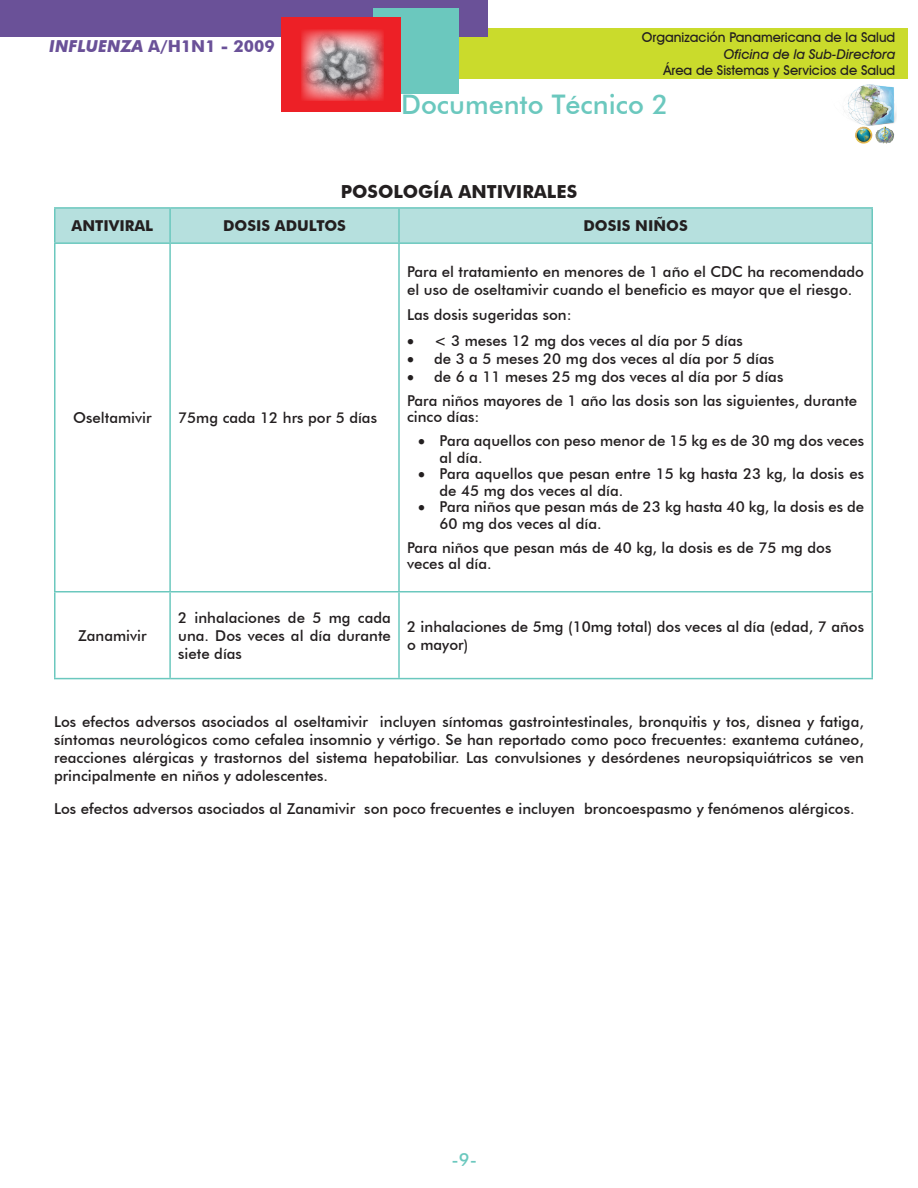
<style>
.page{position:relative;width:918px;height:1188px;background:#fff}
.page>*{position:absolute;margin:0;border:0;box-sizing:border-box;transform-origin:0 0}
.t1{font:500 27px "Futura BT";color:#6bc8be}
.texto{font:700 18px "Futura BT";color:#231f20}
.t2{font:500 18px "Futura BT";color:#6bc8be}
.t3{font:700 16.5px "Futura BT";color:#6a5198}
.texto-2{font:500 15px/18px "Futura BT";color:#231f20}
.t4{font:700 15px "Futura BT";color:#231f20}
.t5{font:500 13.5px "Avant Garde IT Cby BT";color:#231f20}
.t6{font:italic 500 13.5px "Avant Garde IT Cby BT";color:#231f20}
.s1{font-style:italic}
</style>
<div class="page">
<div style="left:296px;top:28px;width:612px;height:50px;background:#cadb2c"></div>
<img style="left:831px;top:78px;width:66px;height:66px">
<div style="left:1px;top:1px;width:487px;height:36px;background:#6a5198"></div>
<div style="left:374px;top:8px;width:85px;height:86px;background:#6bc8be"></div>
<div style="left:282px;top:17px;width:119px;height:95px;background:#ed2026"></div>
<img style="left:301px;top:29px;width:83px;height:72px">
<div style="left:56px;top:209px;width:816px;height:33px;background:#b6e0de"></div>
<hr style="left:54px;top:207px;width:116px;height:2px;background:#6bc8be">
<hr style="left:54px;top:209px;width:2px;height:33px;background:#6bc8be">
<hr style="left:170px;top:207px;width:229px;height:2px;background:#6bc8be">
<hr style="left:169px;top:209px;width:2px;height:33px;background:#6bc8be">
<hr style="left:399px;top:207px;width:474px;height:2px;background:#6bc8be">
<hr style="left:398px;top:209px;width:2px;height:33px;background:#6bc8be">
<hr style="left:872px;top:209px;width:1px;height:33px;background:#6bc8be">
<hr style="left:54px;top:242px;width:116px;height:2px;background:#6bc8be">
<hr style="left:54px;top:244px;width:2px;height:347px;background:#6bc8be">
<hr style="left:170px;top:242px;width:229px;height:2px;background:#6bc8be">
<hr style="left:169px;top:244px;width:2px;height:347px;background:#6bc8be">
<hr style="left:399px;top:242px;width:474px;height:2px;background:#6bc8be">
<hr style="left:398px;top:244px;width:2px;height:347px;background:#6bc8be">
<hr style="left:872px;top:244px;width:1px;height:347px;background:#6bc8be">
<hr style="left:54px;top:591px;width:116px;height:1px;background:#6bc8be">
<hr style="left:54px;top:593px;width:2px;height:85px;background:#6bc8be">
<hr style="left:170px;top:591px;width:229px;height:1px;background:#6bc8be">
<hr style="left:169px;top:593px;width:2px;height:85px;background:#6bc8be">
<hr style="left:399px;top:591px;width:474px;height:1px;background:#6bc8be">
<hr style="left:398px;top:593px;width:2px;height:85px;background:#6bc8be">
<hr style="left:872px;top:593px;width:1px;height:85px;background:#6bc8be">
<hr style="left:54px;top:678px;width:116px;height:1px;background:#6bc8be">
<hr style="left:170px;top:678px;width:229px;height:1px;background:#6bc8be">
<hr style="left:399px;top:678px;width:474px;height:1px;background:#6bc8be">
<p class="t3" style="left:49px;top:36px;width:227px"><span class="s1">INFLUENZA</span> A/H1N1 - 2009</p>
<p class="t5" style="left:642px;top:29px;width:255px">Organización Panamericana de la Salud</p>
<p class="t6" style="left:724px;top:46px;width:173px">Oficina de la Sub-Directora</p>
<p class="t5" style="left:663px;top:62px;width:233px">Área de Sistemas y Servicios de Salud</p>
<h1 class="t1" style="left:401px;top:88px;width:269px">Documento Técnico 2</h1>
<p class="texto" style="left:341px;top:181px;width:238px">POSOLOGÍA ANTIVIRALES</p>
<p class="t4" style="left:72px;top:217px;width:83px">ANTIVIRAL</p>
<p class="t4" style="left:223px;top:217px;width:124px">DOSIS ADULTOS</p>
<p class="t4" style="left:583px;top:217px;width:106px">DOSIS NIÑOS</p>
<p class="texto-2" style="left:73px;top:409px;width:80px">Oseltamivir</p>
<p class="texto-2" style="left:178px;top:409px;width:200px">75mg cada 12 hrs por 5 días</p>
<p class="texto-2" style="left:407px;top:262px;width:459px">Para el tratamiento en menores de 1 año el CDC ha recomendado el uso de oseltamivir cuando el beneficio es mayor que el riesgo.</p>
<p class="texto-2" style="left:407px;top:306px;width:166px">Las dosis sugeridas son:</p>
<p class="texto-2" style="left:407px;top:331px;width:337px">• &lt; 3 meses 12 mg dos veces al día por 5 días</p>
<p class="texto-2" style="left:407px;top:349px;width:369px">• de 3 a 5 meses 20 mg dos veces al día por 5 días</p>
<p class="texto-2" style="left:407px;top:367px;width:378px">• de 6 a 11 meses 25 mg dos veces al día por 5 días</p>
<p class="texto-2" style="left:407px;top:392px;width:452px;line-height:16.5px">Para niños mayores de 1 año las dosis son las siguientes, durante cinco días:</p>
<p class="texto-2" style="left:440px;top:433px;width:426px;line-height:16.5px;text-indent:-21px">• Para aquellos con peso menor de 15 kg es de 30 mg dos veces al día.</p>
<p class="texto-2" style="left:440px;top:466px;width:426px;line-height:16.5px;text-indent:-21px">• Para aquellos que pesan entre 15 kg hasta 23 kg, la dosis es de 45 mg dos veces al día.</p>
<p class="texto-2" style="left:440px;top:499px;width:426px;line-height:16.5px;text-indent:-21px">• Para niños que pesan más de 23 kg hasta 40 kg, la dosis es de<br>60 mg dos veces al día.</p>
<p class="texto-2" style="left:407px;top:539px;width:426px;line-height:16.5px">Para niños que pesan más de 40 kg, la dosis es de 75 mg dos veces al día.</p>
<p class="texto-2" style="left:78px;top:626px;width:70px">Zanamivir</p>
<p class="texto-2" style="left:178px;top:608px;width:214px;text-align:justify">2 inhalaciones de 5 mg cada una. Dos veces al día durante siete días</p>
<p class="texto-2" style="left:407px;top:617px;width:459px">2 inhalaciones de 5mg (10mg total) dos veces al día (edad, 7 años o mayor)</p>
<p class="texto-2" style="left:54px;top:713px;width:811px;text-align:justify">Los efectos adversos asociados al oseltamivir incluyen síntomas gastrointestinales, bronquitis y tos, disnea y fatiga, síntomas neurológicos como cefalea insomnio y vértigo. Se han reportado como poco frecuentes: exantema cutáneo, reacciones alérgicas y trastornos del sistema hepatobiliar. Las convulsiones y desórdenes neuropsiquiátricos se ven principalmente en niños y adolescentes.</p>
<p class="texto-2" style="left:54px;top:800px;width:802px">Los efectos adversos asociados al Zanamivir son poco frecuentes e incluyen broncoespasmo y fenómenos alérgicos.</p>
<p class="t2" style="left:452px;top:1149px;width:27px">-9-</p>
</div>
